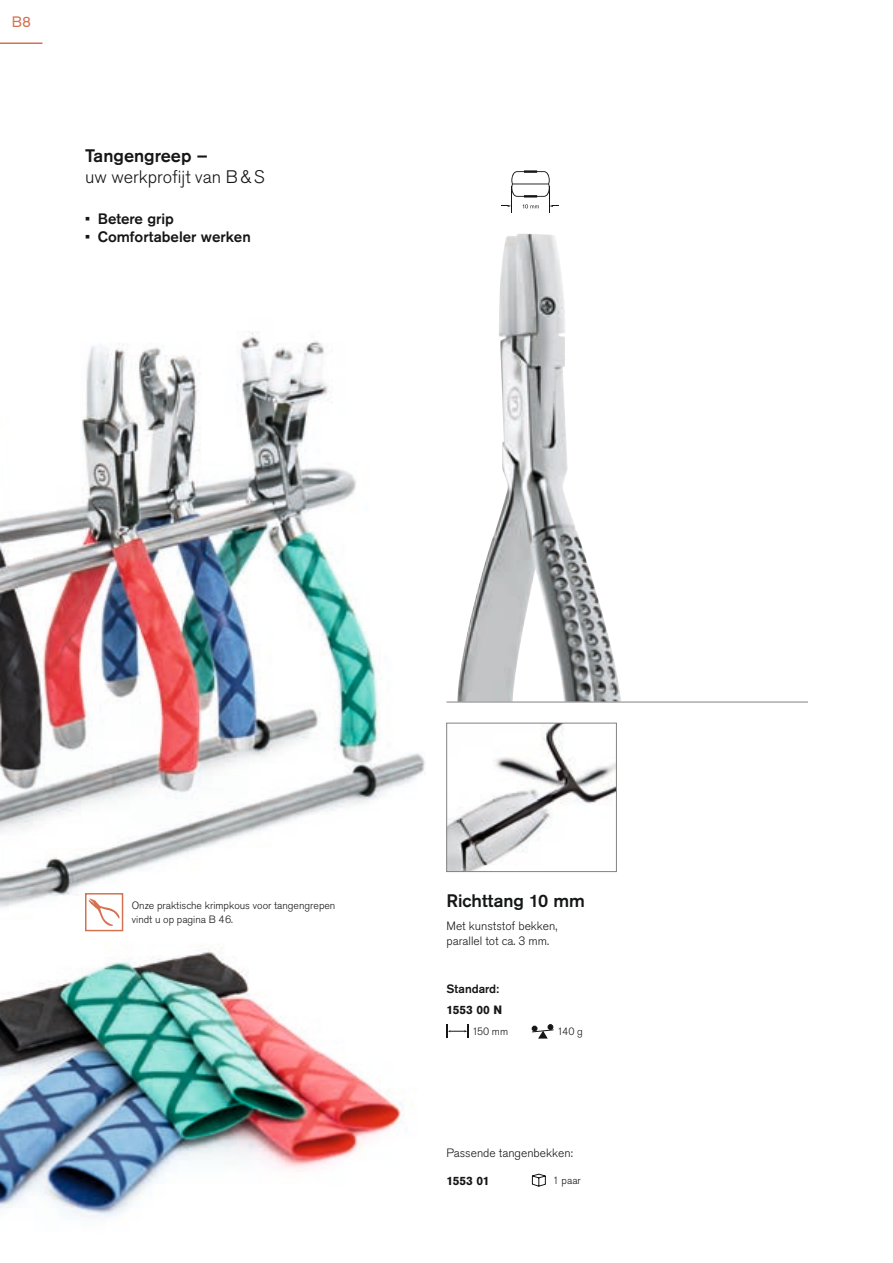
<style>
.page{position:relative;width:893px;height:1263px;background:#fff}
.page>*{position:absolute;margin:0;border:0;box-sizing:border-box;transform-origin:0 0}
.t1{font:500 18px "Akzidenz Grotesk Pro";color:#151616}
.t2{font:300 18px "Akzidenz Grotesk Pro";color:#151616}
.t3{font:500 15px "Akzidenz Grotesk Pro";color:#151616}
.t4{font:15px "Akzidenz Grotesk Pro";color:#d47252}
.t5{font:300 12px/15px "Akzidenz Grotesk Pro";color:#151616}
.t6{font:700 12px "Akzidenz Grotesk Pro";color:#151616}
.t7{font:500 12px "Akzidenz Grotesk Pro";color:#151616}
.t8{font:300 10.5px/13.5px "Akzidenz Grotesk Pro";color:#151616}
</style>
<div class="page">
<img style="left:0;top:331px;width:425px;height:886px">
<img style="left:448px;top:725px;width:167px;height:145px">
<div style="left:446px;top:723px;width:171px;height:149px;border:1px solid #818281"></div>
<svg style="left:447px;top:1024px;width:21px;height:14px"></svg>
<svg style="left:532px;top:1024px;width:21px;height:14px"></svg>
<img style="left:457px;top:234px;width:164px;height:468px">
<svg style="left:502px;top:170px;width:57px;height:42px"></svg>
<div style="left:85px;top:893px;width:38px;height:38px;border:2px solid #d47252"></div>
<svg style="left:89px;top:898px;width:31px;height:28px"></svg>
<hr style="left:446px;top:702px;width:362px;height:1px;background:#818281">
<svg style="left:532px;top:1173px;width:14px;height:14px"></svg>
<svg style="left:0;top:42px;width:42px;height:364px"></svg>
<h2 class="t4" style="left:12px;top:12px;width:20px">B8</h2>
<h1 class="t1" style="left:85px;top:144px;width:124px">Tangengreep –</h1>
<h1 class="t2" style="left:85px;top:165px;width:181px">uw werkprofijt van B &amp; S</h1>
<h2 class="t3" style="left:85px;top:209px;width:90px">• Betere grip</h2>
<h2 class="t3" style="left:85px;top:227px;width:167px">• Comfortabeler werken</h2>
<p class="t8" style="left:132px;top:899px;width:205px">Onze praktische krimpkous voor tangengrepen vindt u op pagina B 46.</p>
<h1 class="t1" style="left:446px;top:888px;width:140px">Richttang 10 mm</h1>
<p class="t5" style="left:446px;top:918px;width:112px">Met kunststof bekken, parallel tot ca. 3 mm.</p>
<p class="t7" style="left:446px;top:981px;width:54px">Standard:</p>
<p class="t6" style="left:446px;top:1002px;width:57px">1553 00 N</p>
<p class="t8" style="left:472px;top:1025px;width:38px">150 mm</p>
<p class="t8" style="left:557px;top:1025px;width:27px">140 g</p>
<p class="t5" style="left:446px;top:1145px;width:128px">Passende tangenbekken:</p>
<p class="t8" style="left:553px;top:1173px;width:30px">1 paar</p>
<p class="t6" style="left:446px;top:1172px;width:45px">1553 01</p>
</div>
